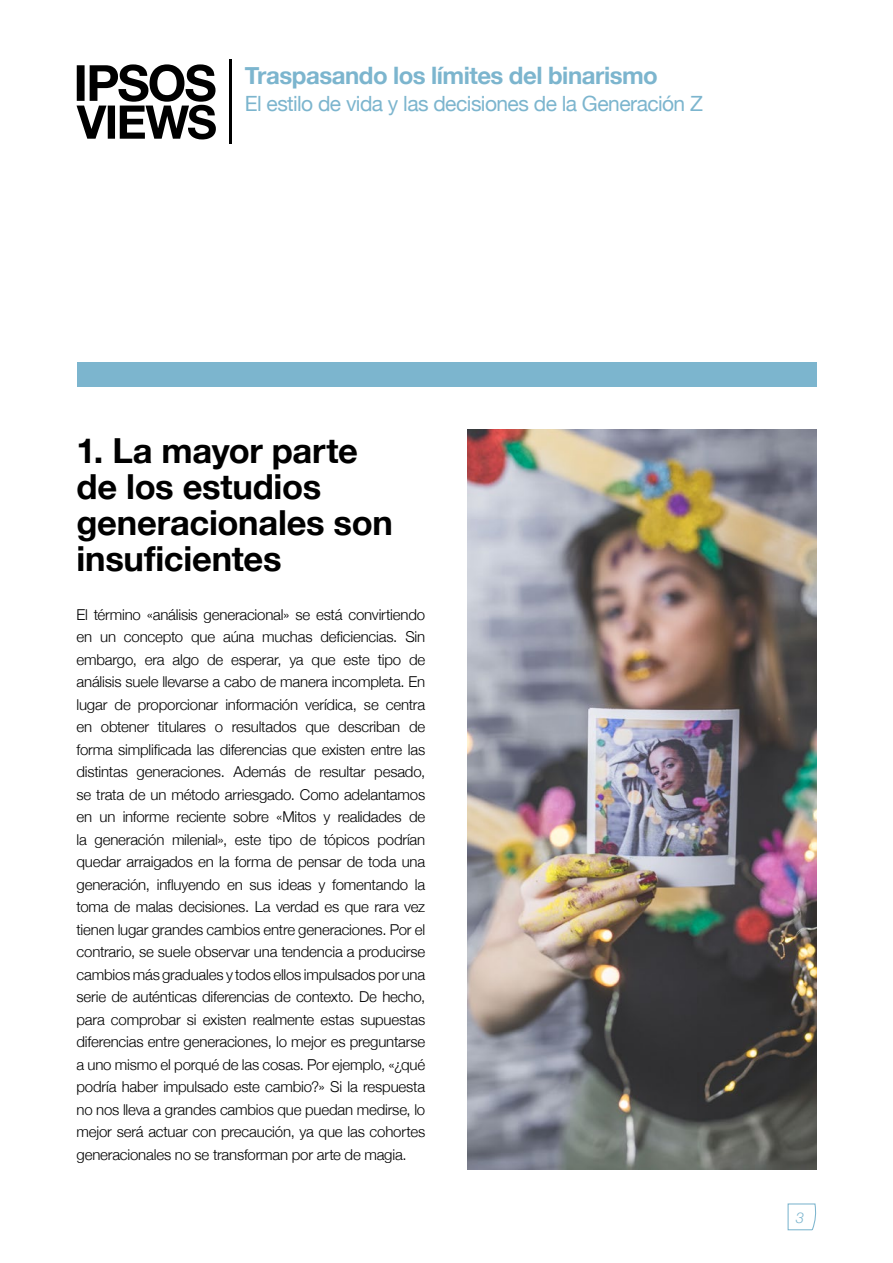
<style>
.page{position:relative;width:893px;height:1263px;background:#fff}
.page>*{position:absolute;margin:0;border:0;box-sizing:border-box;transform-origin:0 0}
.t1{font:700 34.5px/36px "Helvetica Neue";letter-spacing:-.01em;color:#000}
.t2{font:700 24px "Helvetica Neue";letter-spacing:-.02em;color:#7cb5ce}
.t3{font:21px "Helvetica Neue";letter-spacing:-.025em;color:#7cb5ce}
.t4{font:300 15px/22.5px "Helvetica Neue";letter-spacing:-.01em;color:#000;text-align:justify}
.t5{font:italic 300 15px "Helvetica Neue";color:#7cb5ce}
</style>
<div class="page">
<div style="left:77px;top:362px;width:739px;height:25px;background:#7cb5ce"></div>
<svg style="left:787px;top:1203px;width:29px;height:28px"></svg>
<hr style="left:230px;top:60px;width:2px;height:84px;background:#000">
<svg style="left:77px;top:64px;width:139px;height:75px"></svg>
<img style="left:468px;top:429px;width:348px;height:740px">
<h2 class="t2" style="left:245px;top:57px;width:414px">Traspasando los límites del binarismo</h2>
<h3 class="t3" style="left:245px;top:88px;width:459px">El estilo de vida y las decisiones de la Generación Z</h3>
<h1 class="t1" style="left:77px;top:434px;width:318px">1. La mayor parte de los estudios generacionales son insuficientes</h1>
<p class="t4" style="left:77px;top:602px;width:350px">El término «análisis generacional» se está convirtiendo en un concepto que aúna muchas deficiencias. Sin embargo, era algo de esperar, ya que este tipo de análisis suele llevarse a cabo de manera incompleta. En lugar de proporcionar información verídica, se centra en obtener titulares o resultados que describan de forma simplificada las diferencias que existen entre las distintas generaciones. Además de resultar pesado, se trata de un método arriesgado. Como adelantamos en un informe reciente sobre «Mitos y realidades de la generación milenial», este tipo de tópicos podrían quedar arraigados en la forma de pensar de toda una generación, influyendo en sus ideas y fomentando la toma de malas decisiones. La verdad es que rara vez tienen lugar grandes cambios entre generaciones. Por el contrario, se suele observar una tendencia a producirse cambios más graduales y todos ellos impulsados por una serie de auténticas diferencias de contexto. De hecho, para comprobar si existen realmente estas supuestas diferencias entre generaciones, lo mejor es preguntarse a uno mismo el porqué de las cosas. Por ejemplo, «¿qué podría haber impulsado este cambio?» Si la respuesta no nos lleva a grandes cambios que puedan medirse, lo mejor será actuar con precaución, ya que las cohortes generacionales no se transforman por arte de magia.</p>
<p class="t5" style="left:796px;top:1205px;width:10px">3</p>
</div>
